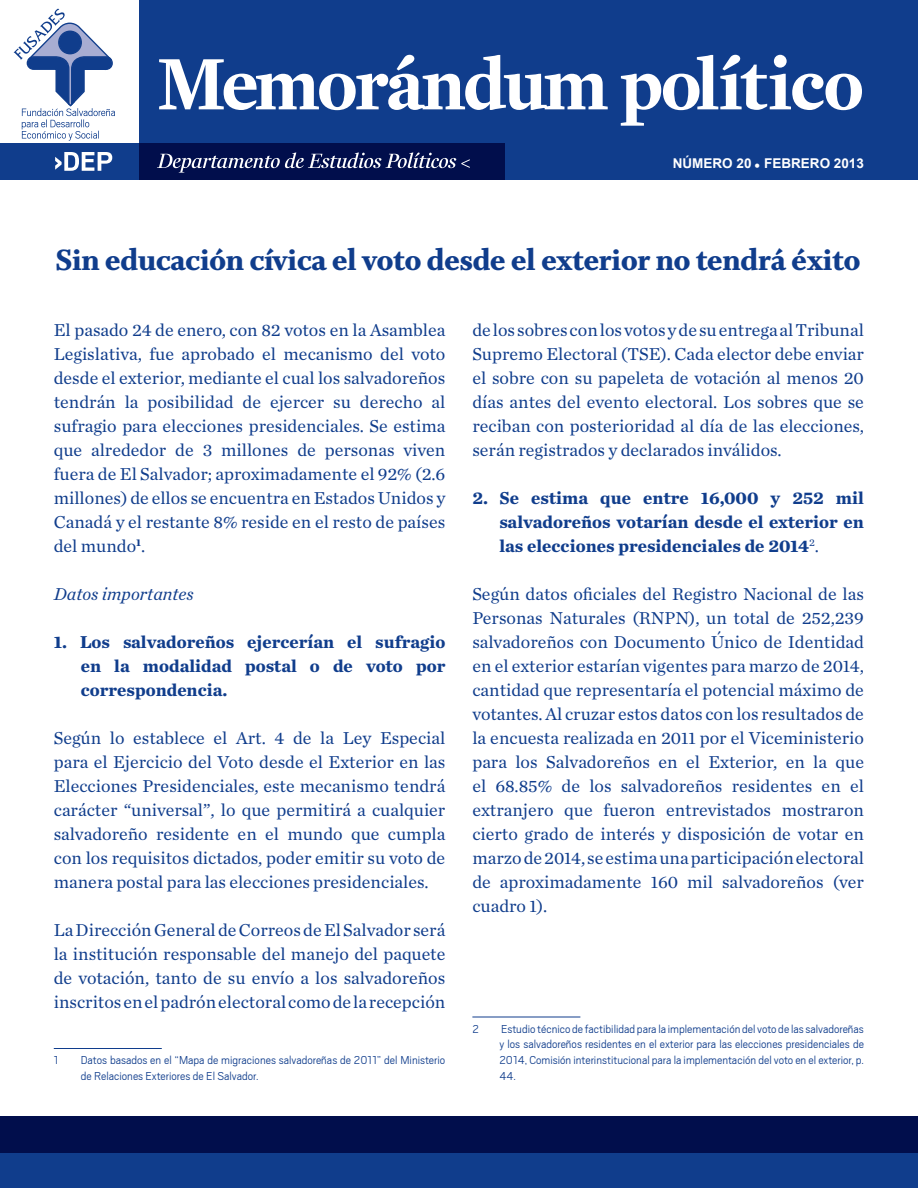
<style>
.page{position:relative;width:918px;height:1188px;background:#fff}
.page>*{position:absolute;margin:0;border:0;box-sizing:border-box;transform-origin:0 0}
.t1{font:900 30px "Whitman Display";letter-spacing:-.01em;color:#103d8c}
.t2{font:18px/24px "Chronicle Text G1";color:#103d8c;text-align:justify}
.t3{font:700 18px/24px "Chronicle Text G1";color:#103d8c;text-align:justify}
.t4{font:italic 18px "Chronicle Text G1";color:#103d8c}
.t5{font:700 13.5px "Arial";color:#fff}
.t6{font:300 12.75px/15.8px "Scout";color:#103d8c}
.s1{font-weight:400}
</style>
<div class="page">
<div style="left:140px;top:0;width:778px;height:180px;background:#103d8c"></div>
<svg style="left:0;top:144px;width:505px;height:36px;fill:#010e4c"></svg>
<svg style="left:55px;top:152px;width:57px;height:19px"></svg>
<svg style="left:159px;top:55px;width:703px;height:71px"></svg>
<svg style="left:157px;top:153px;width:313px;height:20px"></svg>
<svg style="left:13px;top:9px;width:102px;height:132px"></svg>
<div style="left:0;top:1116px;width:918px;height:72px;background:#103d8c"></div>
<div style="left:0;top:1116px;width:918px;height:37px;background:#010e4c"></div>
<hr style="left:54px;top:1048px;width:108px;height:1px;background:#103d8c">
<hr style="left:472px;top:1017px;width:108px;height:1px;background:#103d8c">
<p class="t5" style="left:673px;top:156px;width:193px">NÚMERO 20 FEBRERO 2013</p>
<h1 class="t1" style="left:55px;top:241px;width:806px">Sin educación cívica el voto desde el exterior no tendrá éxito</h1>
<p class="t2" style="left:54px;top:317px;width:393px">El pasado 24 de enero, con 82 votos en la Asamblea Legislativa, fue aprobado el mecanismo del voto desde el exterior, mediante el cual los salvadoreños tendrán la posibilidad de ejercer su derecho al sufragio para elecciones presidenciales. Se estima que alrededor de 3 millones de personas viven fuera de El Salvador; aproximadamente el 92% (2.6 millones) de ellos se encuentra en Estados Unidos y Canadá y el restante 8% reside en el resto de países del mundo<sup>1</sup>.</p>
<p class="t4" style="left:54px;top:583px;width:142px">Datos importantes</p>
<p class="t3" style="left:81px;top:629px;width:366px;text-indent:-27px">1. Los salvadoreños ejercerían el sufragio en la modalidad postal o de voto por correspondencia.</p>
<p class="t2" style="left:54px;top:725px;width:393px">Según lo establece el Art. 4 de la Ley Especial para el Ejercicio del Voto desde el Exterior en las Elecciones Presidenciales, este mecanismo tendrá carácter “universal”, lo que permitirá a cualquier salvadoreño residente en el mundo que cumpla con los requisitos dictados, poder emitir su voto de manera postal para las elecciones presidenciales.</p>
<p class="t2" style="left:54px;top:917px;width:393px">La Dirección General de Correos de El Salvador será la institución responsable del manejo del paquete de votación, tanto de su envío a los salvadoreños inscritos en el padrón electoral como de la recepción</p>
<p class="t6" style="left:54px;top:1052px;width:6px">1</p>
<p class="t6" style="left:81px;top:1052px;width:366px">Datos basados en el “Mapa de migraciones salvadoreñas de 2011” del Ministerio de Relaciones Exteriores de El Salvador.</p>
<p class="t2" style="left:472px;top:317px;width:393px">de los sobres con los votos y de su entrega al Tribunal Supremo Electoral (TSE). Cada elector debe enviar el sobre con su papeleta de votación al menos 20 días antes del evento electoral. Los sobres que se reciban con posterioridad al día de las elecciones, serán registrados y declarados inválidos.</p>
<p class="t3" style="left:499px;top:485px;width:366px;text-indent:-27px">2. Se estima que entre 16,000 y 252 mil salvadoreños votarían desde el exterior en las elecciones presidenciales de 2014<sup>2</sup><span class="s1">.</span></p>
<p class="t2" style="left:472px;top:581px;width:393px">Según datos oficiales del Registro Nacional de las Personas Naturales (RNPN), un total de 252,239 salvadoreños con Documento Único de Identidad en el exterior estarían vigentes para marzo de 2014, cantidad que representaría el potencial máximo de votantes. Al cruzar estos datos con los resultados de la encuesta realizada en 2011 por el Viceministerio para los Salvadoreños en el Exterior, en la que el 68.85% de los salvadoreños residentes en el extranjero que fueron entrevistados mostraron cierto grado de interés y disposición de votar en marzo de 2014, se estima una participación electoral de aproximadamente 160 mil salvadoreños (ver cuadro 1).</p>
<p class="t6" style="left:472px;top:1020px;width:8px">2</p>
<p class="t6" style="left:499px;top:1020px;width:366px;text-align:justify">Estudio técnico de factibilidad para la implementación del voto de las salvadoreñas y los salvadoreños residentes en el exterior para las elecciones presidenciales de 2014, Comisión interinstitucional para la implementación del voto en el exterior, p.<br>44.</p>
</div>
